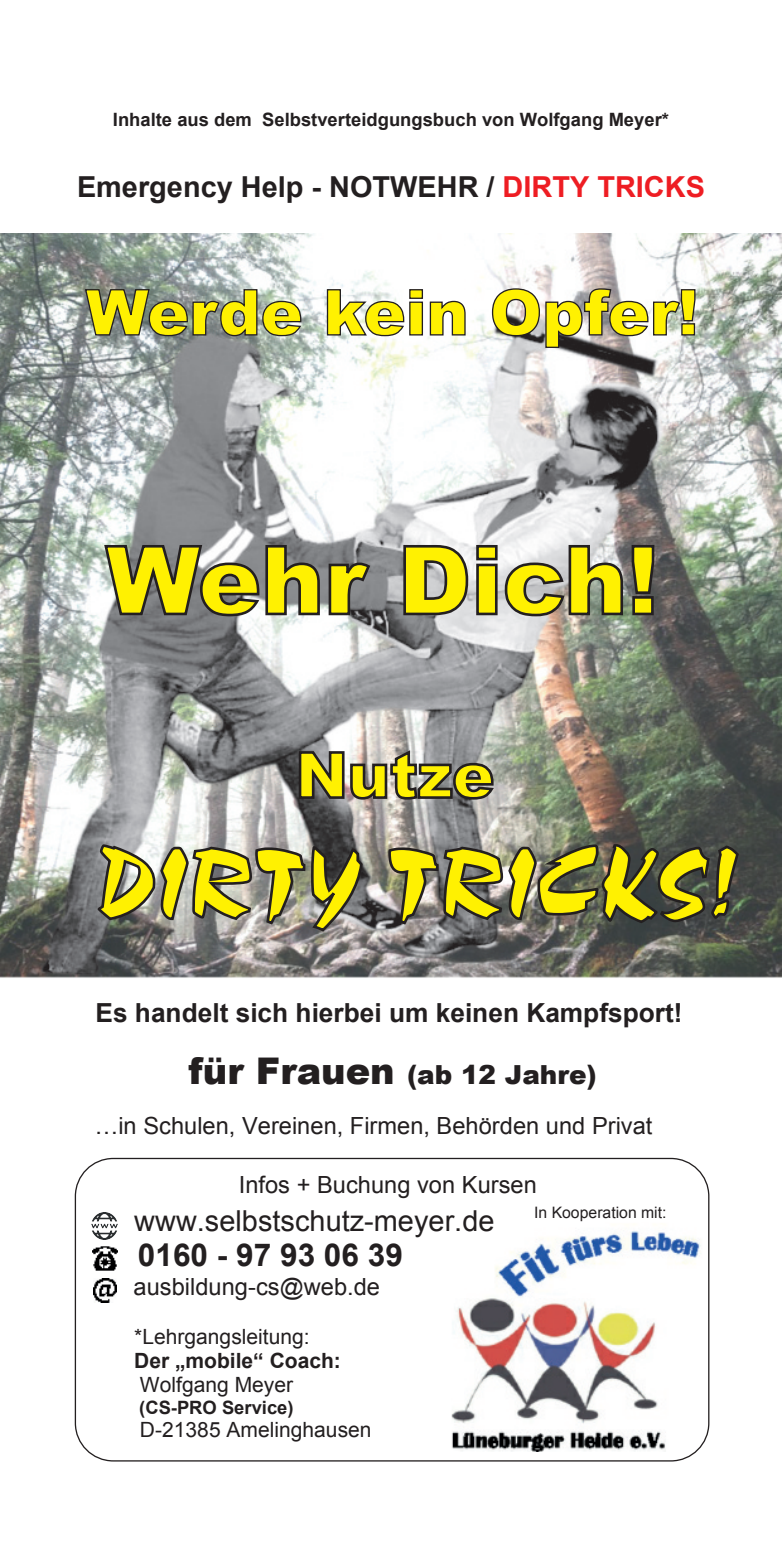
<style>
.page{position:relative;width:782px;height:1563px;background:#fff}
.page>*{position:absolute;margin:0;border:0;box-sizing:border-box;transform-origin:0 0}
.t1{font:700 31.5px "Arial";color:#231f20}
.t2{font:700 28.88px "Arial";color:#231f20}
.t3{font:28.88px "Arial";color:#231f20}
.t4{font:700 26.25px "Arial";color:#231f20}
.t5{font:900 26.25px "Arial";color:#231f20}
.t6{font:23.62px "Arial";color:#231f20}
.t7{font:21px "Arial";color:#231f20}
.t8{font:700 21px "Arial";color:#231f20}
.t9{font:700 18.38px "Arial";color:#231f20}
.t10{font:15.75px "Arial";color:#231f20}
.s1{color:#ee1d23}
.s2{font-size:36.75px}
</style>
<div class="page">
<img style="left:0;top:233px;width:781px;height:1219px">
<svg style="left:84px;top:288px;width:218px;height:49px;background:#b6b44b"></svg>
<svg style="left:326px;top:288px;width:97px;height:49px"></svg>
<svg style="left:429px;top:300px;width:37px;height:36px"></svg>
<svg style="left:491px;top:287px;width:205px;height:62px"></svg>
<svg style="left:103px;top:543px;width:218px;height:75px;background:#b4ae46"></svg>
<svg style="left:327px;top:561px;width:45px;height:55px;background:#9e993e"></svg>
<svg style="left:402px;top:544px;width:222px;height:74px;background:#c5bf58"></svg>
<svg style="left:630px;top:544px;width:25px;height:72px;background:#9d9620"></svg>
<svg style="left:297px;top:749px;width:198px;height:52px;background:#aaa350"></svg>
<svg style="left:96px;top:842px;width:268px;height:91px;background:#aaa559"></svg>
<svg style="left:387px;top:842px;width:353px;height:84px;background:#918d3a"></svg>
<img style="left:92px;top:1245px;width:26px;height:26px">
<img style="left:93px;top:1278px;width:23px;height:24px">
<img style="left:92px;top:1212px;width:26px;height:27px">
<p class="t9" style="left:113px;top:113px;width:557px">Inhalte aus dem Selbstverteidgungsbuch von Wolfgang Meyer*</p>
<p class="t2" style="left:77px;top:176px;width:629px">Emergency Help - NOTWEHR / <span class="s1">DIRTY TRICKS</span></p>
<p class="t4" style="left:95px;top:1002px;width:588px">Es handelt sich hierbei um keinen Kampfsport!</p>
<p class="t5" style="left:188px;top:1065px;width:409px"><span class="s2">für Frauen</span> (ab 12 Jahre)</p>
<p class="t6" style="left:95px;top:1117px;width:559px">…in Schulen, Vereinen, Firmen, Behörden und Privat</p>
<p class="t6" style="left:239px;top:1175px;width:299px">Infos + Buchung von Kursen</p>
<p class="t3" style="left:134px;top:1209px;width:361px">www.selbstschutz-meyer.de</p>
<h1 class="t1" style="left:138px;top:1243px;width:266px">0160 - 97 93 06 39</h1>
<p class="t6" style="left:133px;top:1278px;width:248px">ausbildung-cs@web.de</p>
<p class="t7" style="left:134px;top:1328px;width:177px">*Lehrgangsleitung:</p>
<p class="t8" style="left:134px;top:1353px;width:208px">Der „mobile“ Coach:</p>
<p class="t7" style="left:140px;top:1377px;width:155px">Wolfgang Meyer</p>
<p class="t9" style="left:139px;top:1400px;width:156px">(CS-PRO Service)</p>
<p class="t7" style="left:140px;top:1422px;width:233px">D-21385 Amelinghausen</p>
<p class="t10" style="left:534px;top:1206px;width:134px">In Kooperation mit:</p>
</div>
